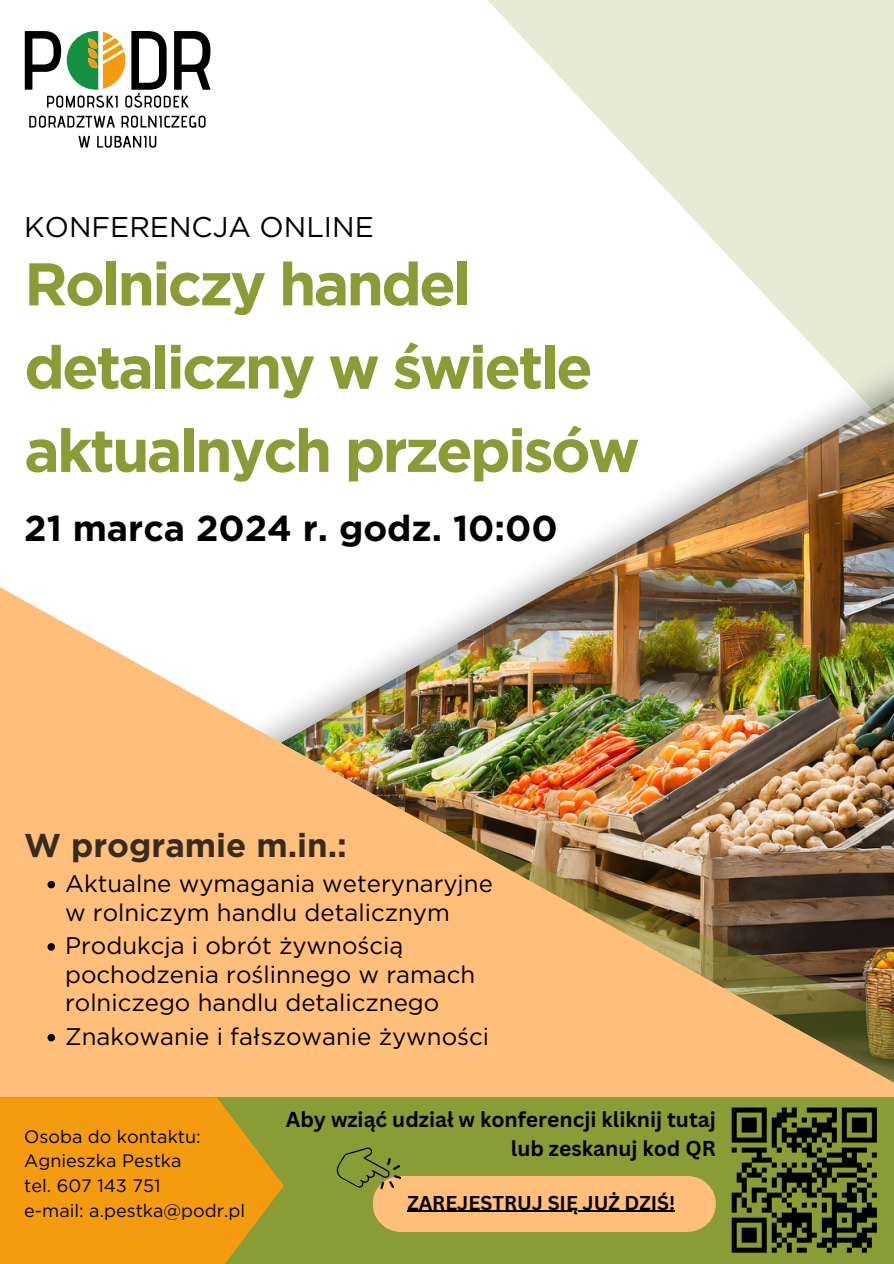
<style>
.page{position:relative;width:894px;height:1264px;background:#fff}
.page>*{position:absolute;margin:0;border:0;box-sizing:border-box;transform-origin:0 0}
.t1{font:700 60px/83.2px "Gotham";letter-spacing:-.045em;color:#899c36}
.t2{font:700 36px "Gotham";color:#000}
.t3{font:700 33px "Gotham";color:#372c1f}
.t4{font:28.5px "Gotham";color:#000}
.t5{font:24px/28.5px "Gotham";color:#000}
.t6{font:700 21px/29.2px "Canva Sans";color:#000;text-align:right}
.t7{font:700 19.5px "Canva Sans";color:#000}
.t8{font:18px "Gotham";color:#000}
</style>
<div class="page">
<svg style="left:488px;top:0;width:405px;height:330px;fill:#e7ebd6"></svg>
<img style="left:540px;top:330px;width:353px;height:241px">
<img style="left:0;top:571px;width:893px;height:526px">
<svg style="left:25px;top:31px;width:185px;height:117px"></svg>
<div style="left:0;top:1097px;width:893px;height:166px;background:#899c36"></div>
<svg style="left:731px;top:1107px;width:145px;height:145px"></svg>
<div style="left:397px;top:1175px;width:290px;height:56px;background:#ffbe7a"></div>
<div style="left:372px;top:1175px;width:56px;height:56px;background:#ffbe7a;border-radius:50%"></div>
<svg style="left:336px;top:1147px;width:71px;height:56px"></svg>
<div style="left:660px;top:1175px;width:55px;height:56px;background:#ffbe7a;border-radius:50%"></div>
<svg style="left:0;top:1097px;width:283px;height:166px;fill:#f49b0f"></svg>
<svg style="left:48px;top:880px;width:7px;height:8px"></svg>
<svg style="left:48px;top:943px;width:7px;height:7px"></svg>
<svg style="left:48px;top:1033px;width:7px;height:8px"></svg>
<hr style="left:407px;top:1210px;width:268px;height:1px;background:#000">
<p class="t4" style="left:24px;top:209px;width:351px">KONFERENCJA ONLINE</p>
<h3 class="t1" style="left:24px;top:242px;width:616px">Rolniczy handel detaliczny w świetle aktualnych przepisów</h3>
<p class="t2" style="left:24px;top:506px;width:535px">21 marca 2024 r. godz. 10:00</p>
<p class="t3" style="left:24px;top:825px;width:324px">W programie m.in.:</p>
<p class="t5" style="left:65px;top:869px;width:429px">Aktualne wymagania weterynaryjne w rolniczym handlu detalicznym</p>
<p class="t5" style="left:65px;top:931px;width:411px">Produkcja i obrót żywnością pochodzenia roślinnego w ramach rolniczego handlu detalicznego</p>
<h2 class="t5" style="left:65px;top:1022px;width:425px">Znakowanie i fałszowanie żywności</h2>
<p class="t8" style="left:24px;top:1125px;width:178px">Osoba do kontaktu:</p>
<p class="t8" style="left:24px;top:1150px;width:159px">Agnieszka Pestka</p>
<p class="t8" style="left:24px;top:1174px;width:138px">tel. 607 143 751</p>
<p class="t8" style="left:24px;top:1199px;width:222px">e-mail: a.pestka@podr.pl</p>
<p class="t6" style="left:286px;top:1104px;width:431px">Aby wziąć udział w konferencji kliknij tutaj lub zeskanuj kod QR</p>
<p class="t7" style="left:407px;top:1188px;width:269px">ZAREJESTRUJ SIĘ JUŻ DZIŚ!</p>
</div>
